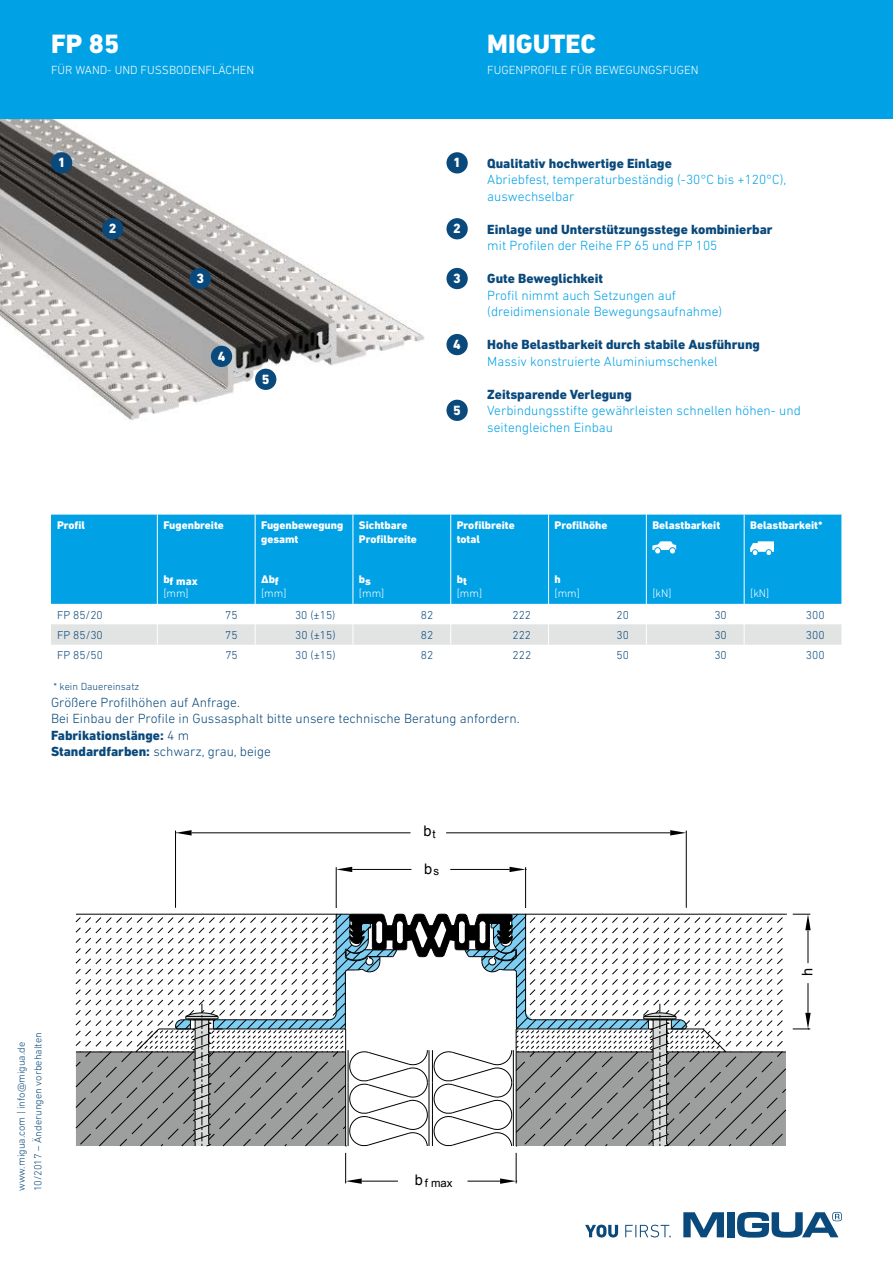
<style>
.page{position:relative;width:893px;height:1263px;background:#fff}
.page>*{position:absolute;margin:0;border:0;box-sizing:border-box;transform-origin:0 0}
.t1{font:800 27px "DIN Next LT Pro";color:#fff}
.t2{font:14.55px "Arial";color:#000}
.t3{font:800 13.65px "DIN Next LT Pro";color:#fff}
.t4{font:300 13.5px/16.5px "DIN Next LT Pro";color:#00a1e5}
.t5{font:300 13.5px/16.5px "DIN Next LT Pro";color:#0a497b}
.t6{font:800 13.5px "DIN Next LT Pro";color:#0a497b}
.t7{font:300 12px "DIN Next LT Pro";color:#fff}
.t8{font:300 11.7px "DIN Next LT Pro";color:#0a497b}
.t9{font:11.4px "Arial";color:#000}
.t10{font:800 11.25px/13.5px "DIN Next LT Pro";color:#fff}
.t11{font:300 11.25px "DIN Next LT Pro";color:#fff}
.t12{font:300 10.5px/16.5px "DIN Next LT Pro";color:#0a497b}
.s1{font-weight:800}
.s2{font-size:14.55px}
</style>
<div class="page">
<svg style="left:683px;top:1212px;width:41px;height:25px"></svg>
<div style="left:727px;top:1212px;width:8px;height:25px;background:#0a497b"></div>
<svg style="left:737px;top:1212px;width:105px;height:25px"></svg>
<svg style="left:585px;top:1224px;width:86px;height:13px"></svg>
<img style="left:0;top:119px;width:425px;height:301px">
<hr style="left:686px;top:830px;width:1px;height:78px;background:#000">
<hr style="left:175px;top:830px;width:1px;height:78px;background:#000">
<hr style="left:446px;top:832px;width:224px;height:1px;background:#000">
<hr style="left:192px;top:832px;width:218px;height:1px;background:#000">
<svg style="left:670px;top:830px;width:16px;height:5px"></svg>
<svg style="left:176px;top:830px;width:16px;height:5px"></svg>
<hr style="left:336px;top:867px;width:1px;height:41px;background:#000">
<hr style="left:525px;top:867px;width:1px;height:41px;background:#000">
<hr style="left:352px;top:869px;width:59px;height:1px;background:#000">
<hr style="left:450px;top:869px;width:59px;height:1px;background:#000">
<svg style="left:336px;top:867px;width:16px;height:5px"></svg>
<svg style="left:509px;top:867px;width:18px;height:5px"></svg>
<hr style="left:808px;top:930px;width:1px;height:33px;background:#000">
<hr style="left:808px;top:983px;width:1px;height:30px;background:#000">
<svg style="left:793px;top:914px;width:18px;height:16px"></svg>
<svg style="left:793px;top:1013px;width:18px;height:16px"></svg>
<hr style="left:345px;top:1153px;width:1px;height:30px;background:#000">
<hr style="left:516px;top:1153px;width:1px;height:30px;background:#000">
<hr style="left:362px;top:1181px;width:36px;height:1px;background:#000">
<hr style="left:467px;top:1181px;width:33px;height:1px;background:#000">
<svg style="left:346px;top:1178px;width:16px;height:6px"></svg>
<svg style="left:500px;top:1178px;width:17px;height:6px"></svg>
<svg style="left:76px;top:913px;width:711px;height:234px"></svg>
<div style="left:0;top:0;width:893px;height:119px;background:#00a1e5"></div>
<div style="left:51px;top:152px;width:21px;height:21px;background:#0a497b;border-radius:50%"></div>
<div style="left:446px;top:152px;width:22px;height:21px;background:#0a497b;border-radius:50%"></div>
<div style="left:102px;top:218px;width:21px;height:21px;background:#0a497b;border-radius:50%"></div>
<div style="left:446px;top:218px;width:22px;height:21px;background:#0a497b;border-radius:50%"></div>
<div style="left:190px;top:268px;width:21px;height:21px;background:#0a497b;border-radius:50%"></div>
<div style="left:446px;top:268px;width:22px;height:21px;background:#0a497b;border-radius:50%"></div>
<div style="left:211px;top:346px;width:21px;height:21px;background:#0a497b;border-radius:50%"></div>
<div style="left:446px;top:334px;width:22px;height:21px;background:#0a497b;border-radius:50%"></div>
<div style="left:255px;top:369px;width:21px;height:21px;background:#0a497b;border-radius:50%"></div>
<div style="left:446px;top:400px;width:22px;height:21px;background:#0a497b;border-radius:50%"></div>
<div style="left:51px;top:515px;width:791px;height:89px;background:#00a1e5"></div>
<hr style="left:157px;top:515px;width:1px;height:89px;background:#fff">
<hr style="left:255px;top:515px;width:1px;height:89px;background:#fff">
<hr style="left:353px;top:515px;width:1px;height:89px;background:#fff">
<div style="left:51px;top:624px;width:791px;height:21px;background:#e2e3e3"></div>
<hr style="left:450px;top:515px;width:1px;height:89px;background:#fff">
<hr style="left:548px;top:515px;width:1px;height:89px;background:#fff">
<hr style="left:646px;top:515px;width:1px;height:89px;background:#fff">
<hr style="left:744px;top:515px;width:1px;height:89px;background:#fff">
<div style="left:654px;top:547px;width:7px;height:8px;border:1px solid #00a1e5;border-radius:50%"></div>
<svg style="left:652px;top:541px;width:24px;height:13px"></svg>
<div style="left:669px;top:547px;width:7px;height:8px;border:1px solid #00a1e5;border-radius:50%"></div>
<svg style="left:750px;top:541px;width:24px;height:15px"></svg>
<div style="left:765px;top:549px;width:7px;height:7px;border:1px solid #00a1e5;border-radius:50%"></div>
<h1 class="t1" style="left:51px;top:28px;width:70px">FP 85</h1>
<p class="t7" style="left:51px;top:63px;width:205px">FÜR WAND- UND FUSSBODENFLÄCHEN</p>
<h1 class="t1" style="left:487px;top:28px;width:110px">MIGUTEC</h1>
<p class="t7" style="left:487px;top:63px;width:213px">FUGENPROFILE FÜR BEWEGUNGSFUGEN</p>
<p class="t3" style="left:58px;top:155px;width:9px">1</p>
<p class="t3" style="left:453px;top:155px;width:9px">1</p>
<p class="t3" style="left:109px;top:221px;width:9px">2</p>
<p class="t3" style="left:453px;top:221px;width:9px">2</p>
<p class="t3" style="left:196px;top:270px;width:9px">3</p>
<p class="t3" style="left:453px;top:270px;width:9px">3</p>
<p class="t3" style="left:218px;top:348px;width:9px">4</p>
<p class="t3" style="left:262px;top:371px;width:9px">5</p>
<p class="t3" style="left:453px;top:336px;width:9px">4</p>
<p class="t3" style="left:453px;top:402px;width:9px">5</p>
<p class="t6" style="left:487px;top:155px;width:186px">Qualitativ hochwertige Einlage</p>
<p class="t4" style="left:487px;top:171px;width:301px">Abriebfest, temperaturbeständig (-30°C bis +120°C), auswechselbar</p>
<p class="t6" style="left:487px;top:221px;width:287px">Einlage und Unterstützungsstege kombinierbar</p>
<p class="t4" style="left:487px;top:237px;width:232px">mit Profilen der Reihe FP 65 und FP 105</p>
<p class="t6" style="left:487px;top:271px;width:117px">Gute Beweglichkeit</p>
<p class="t4" style="left:487px;top:287px;width:236px">Profil nimmt auch Setzungen auf (dreidimensionale Bewegungsaufnahme)</p>
<p class="t6" style="left:487px;top:337px;width:274px">Hohe Belastbarkeit durch stabile Ausführung</p>
<p class="t4" style="left:487px;top:353px;width:232px">Massiv konstruierte Aluminiumschenkel</p>
<p class="t6" style="left:487px;top:386px;width:146px">Zeitsparende Verlegung</p>
<p class="t4" style="left:487px;top:402px;width:315px">Verbindungsstifte gewährleisten schnellen höhen- und seitengleichen Einbau</p>
<p class="t10" style="left:57px;top:518px;width:30px">Profil</p>
<p class="t10" style="left:163px;top:518px;width:62px">Fugenbreite</p>
<p class="t10" style="left:163px;top:575px;width:36px">bf max</p>
<p class="t11" style="left:163px;top:586px;width:27px">[mm]</p>
<p class="t10" style="left:261px;top:518px;width:84px">Fugenbewegung gesamt</p>
<p class="t10" style="left:261px;top:572px;width:19px">∆bf</p>
<p class="t11" style="left:261px;top:586px;width:27px">[mm]</p>
<p class="t10" style="left:359px;top:518px;width:59px">Sichtbare<br>Profilbreite</p>
<p class="t10" style="left:359px;top:574px;width:14px">bs</p>
<p class="t11" style="left:359px;top:586px;width:27px">[mm]</p>
<p class="t10" style="left:457px;top:518px;width:59px">Profilbreite total</p>
<p class="t10" style="left:457px;top:574px;width:12px">bt</p>
<p class="t11" style="left:457px;top:586px;width:27px">[mm]</p>
<p class="t10" style="left:555px;top:518px;width:54px">Profilhöhe</p>
<p class="t10" style="left:555px;top:572px;width:8px">h</p>
<p class="t11" style="left:555px;top:586px;width:27px">[mm]</p>
<p class="t10" style="left:652px;top:518px;width:69px">Belastbarkeit</p>
<p class="t11" style="left:652px;top:586px;width:21px">[kN]</p>
<p class="t10" style="left:750px;top:518px;width:74px">Belastbarkeit*</p>
<p class="t11" style="left:750px;top:586px;width:21px">[kN]</p>
<p class="t8" style="left:57px;top:608px;width:47px">FP 85/20</p>
<p class="t8" style="left:225px;top:608px;width:14px">75</p>
<p class="t8" style="left:295px;top:608px;width:42px">30 (±15)</p>
<p class="t8" style="left:421px;top:608px;width:14px">82</p>
<p class="t8" style="left:512px;top:608px;width:20px">222</p>
<p class="t8" style="left:616px;top:608px;width:14px">20</p>
<p class="t8" style="left:714px;top:608px;width:14px">30</p>
<p class="t8" style="left:806px;top:608px;width:20px">300</p>
<p class="t8" style="left:57px;top:628px;width:47px">FP 85/30</p>
<p class="t8" style="left:225px;top:628px;width:14px">75</p>
<p class="t8" style="left:295px;top:628px;width:42px">30 (±15)</p>
<p class="t8" style="left:421px;top:628px;width:14px">82</p>
<p class="t8" style="left:512px;top:628px;width:20px">222</p>
<p class="t8" style="left:617px;top:628px;width:14px">30</p>
<p class="t8" style="left:714px;top:628px;width:14px">30</p>
<p class="t8" style="left:806px;top:628px;width:20px">300</p>
<p class="t8" style="left:57px;top:649px;width:47px">FP 85/50</p>
<p class="t8" style="left:225px;top:649px;width:14px">75</p>
<p class="t8" style="left:295px;top:649px;width:42px">30 (±15)</p>
<p class="t8" style="left:421px;top:649px;width:14px">82</p>
<p class="t8" style="left:513px;top:649px;width:20px">222</p>
<p class="t8" style="left:617px;top:649px;width:14px">50</p>
<p class="t8" style="left:714px;top:649px;width:14px">30</p>
<p class="t8" style="left:806px;top:649px;width:20px">300</p>
<p class="t12" style="left:54px;top:678px;width:87px">* kein Dauereinsatz</p>
<p class="t5" style="left:51px;top:694px;width:470px">Größere Profilhöhen auf Anfrage.<br>Bei Einbau der Profile in Gussasphalt bitte unsere technische Beratung anfordern.<br><span class="s1">Fabrikationslänge:</span> 4 m<br><span class="s1">Standardfarben:</span> schwarz, grau, beige</p>
<p class="t12" style="left:13px;top:1191px;width:160px;rotate:-90deg">www.migua.com | info@migua.de<br>10/2017 – Änderungen vorbehalten</p>
<p class="t2" style="left:423px;top:822px;width:14px">b<sub>t</sub></p>
<p class="t2" style="left:424px;top:859px;width:16px">b<sub>s</sub></p>
<p class="t9" style="left:415px;top:1175px;width:39px"><span class="s2">b</span> f max</p>
<p class="t2" style="left:798px;top:976px;width:10px;rotate:-90deg">h</p>
</div>
